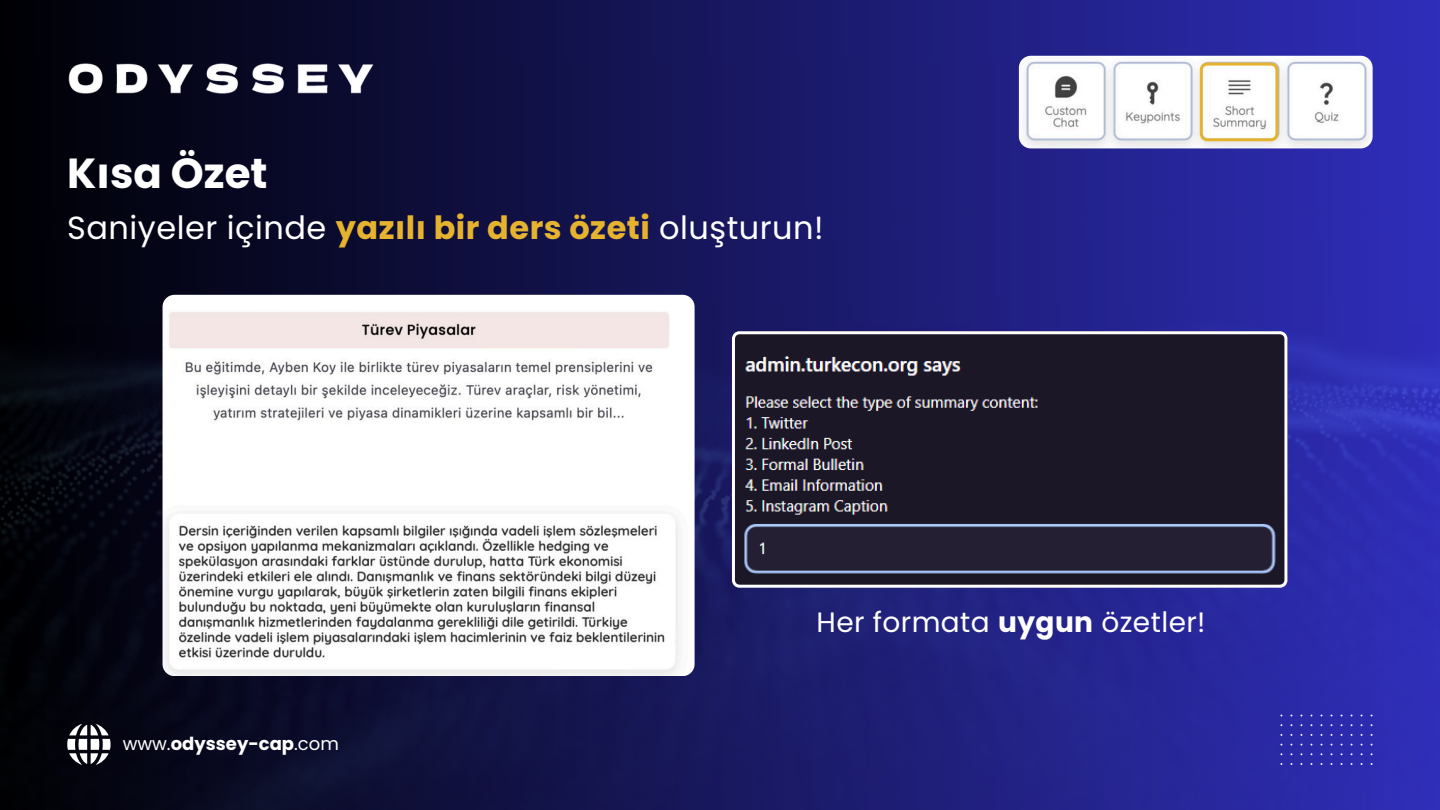
<style>
.page{position:relative;width:1440px;height:810px;background:#fff}
.page>*{position:absolute;margin:0;border:0;box-sizing:border-box;transform-origin:0 0}
.t1{font:700 42px "Poppins";color:#fff}
.t2{font:32px "Poppins";letter-spacing:.015em;color:#fff}
.t3{font:28px "Poppins";letter-spacing:.015em;color:#fff}
.t4{font:700 18px "Poppins";color:#fff}
.s1{font-weight:700;color:#e6b32f}
.s2{font-weight:400}
.s3{font-weight:700}
</style>
<div class="page">
<div style="left:0;top:0;width:1440px;height:810px;background:linear-gradient(to right,#010205,#302fbb)"></div>
<img style="left:67px;top:56px;width:310px;height:44px">
<svg style="left:1280px;top:715px;width:93px;height:50px;background:#3332ae"></svg>
<img style="left:163px;top:295px;width:531px;height:381px;border-radius:12px">
<svg style="left:67px;top:724px;width:44px;height:41px"></svg>
<img style="left:1019px;top:56px;width:354px;height:92px;border-radius:12px">
<svg style="left:1200px;top:63px;width:78px;height:78px"></svg>
<svg style="left:732px;top:331px;width:555px;height:257px;background:#2e2a3a"></svg>
<p class="t1" style="left:67px;top:144px;width:202px">Kısa Özet</p>
<p class="t2" style="left:67px;top:206px;width:758px">Saniyeler içinde <span class="s1">yazılı bir ders özeti</span> oluşturun!</p>
<p class="t4" style="left:123px;top:731px;width:218px"><span class="s2">www.</span>odyssey-cap<span class="s2">.com</span></p>
<p class="t3" style="left:817px;top:603px;width:391px">Her formata <span class="s3">uygun</span> özetler!</p>
</div>
